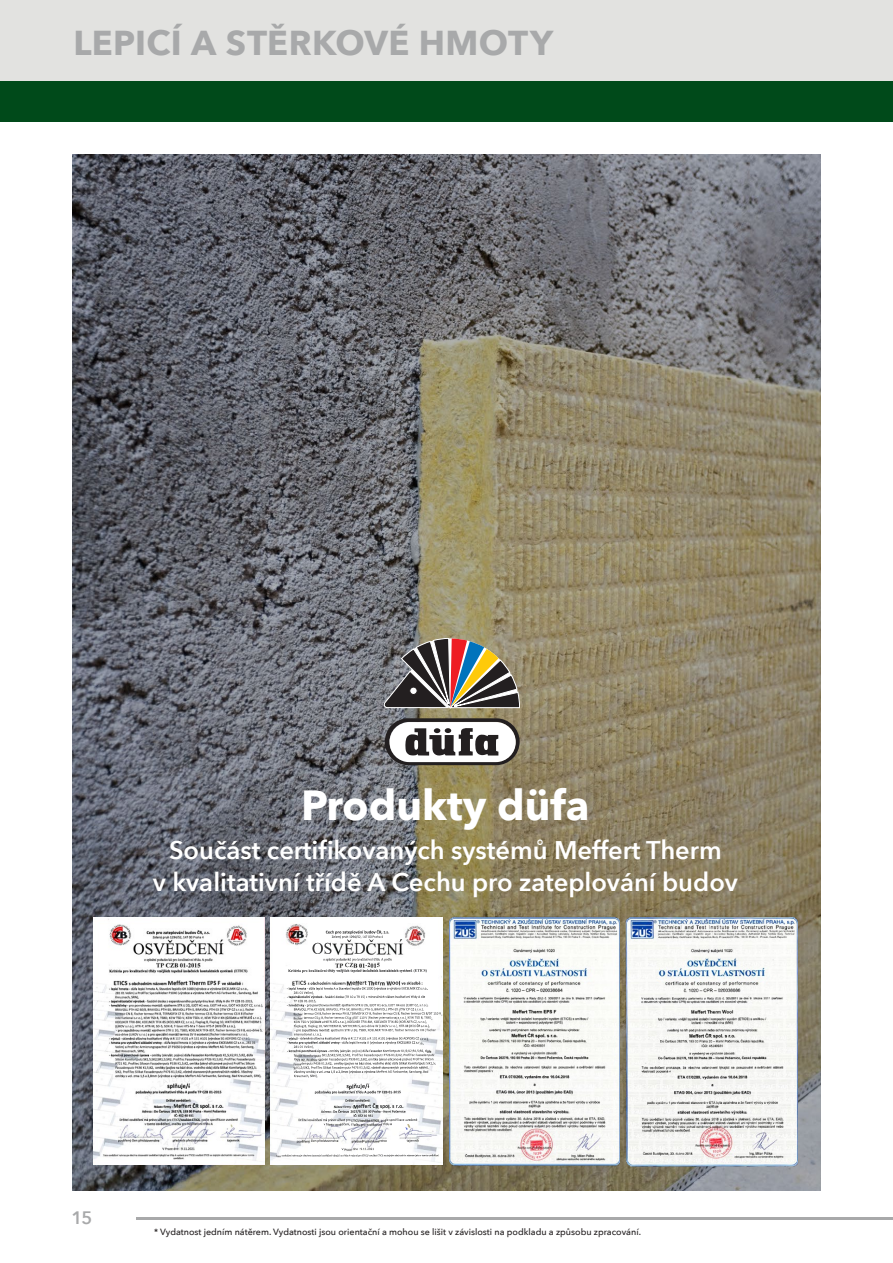
<style>
.page{position:relative;width:893px;height:1263px;background:#fff}
.page>*{position:absolute;margin:0;border:0;box-sizing:border-box;transform-origin:0 0}
.t1{font:700 42px "Avenir Next";color:#fff}
.t2{font:700 34.5px "Avenir Next";letter-spacing:.01em;color:#a8a9aa}
.t3{font:600 25.5px/31.5px "Avenir Next";color:#fff;text-align:center}
.t4{font:600 18px "Avenir Next";color:#a8a9aa}
.t5{font:500 9px "Avenir Next";color:#231f20}
</style>
<div class="page">
<hr style="left:136px;top:1217px;width:757px;height:3px;background:#a8a9aa">
<div style="left:0;top:0;width:893px;height:81px;background:#e2e2e0"></div>
<div style="left:0;top:81px;width:893px;height:41px;background:#004a1a"></div>
<img style="left:72px;top:155px;width:748px;height:1036px">
<img style="left:449px;top:906px;width:171px;height:267px">
<img style="left:624px;top:906px;width:174px;height:267px">
<img style="left:93px;top:917px;width:171px;height:248px">
<img style="left:270px;top:917px;width:172px;height:248px">
<img style="left:271px;top:929px;width:169px;height:228px">
<img style="left:274px;top:1029px;width:162px;height:65px">
<img style="left:418px;top:1116px;width:22px;height:9px">
<svg style="left:405px;top:1124px;width:5px;height:5px"></svg>
<svg style="left:385px;top:718px;width:135px;height:47px"></svg>
<svg style="left:384px;top:638px;width:136px;height:74px;background:#796f65"></svg>
<h2 class="t2" style="left:73px;top:13px;width:481px">LEPICÍ A STĚRKOVÉ HMOTY</h2>
<h1 class="t1" style="left:301px;top:769px;width:290px">Produkty düfa</h1>
<h3 class="t3" style="left:153px;top:834px;width:586px">Součást certifikovaných systémů Meffert Therm<br>v kvalitativní třídě A Cechu pro zateplování budov</h3>
<h3 class="t4" style="left:72px;top:1202px;width:22px">15</h3>
<p class="t5" style="left:154px;top:1224px;width:488px">* Vydatnost jedním nátěrem. Vydatnosti jsou orientační a mohou se lišit v závislosti na podkladu a způsobu zpracování.</p>
</div>
